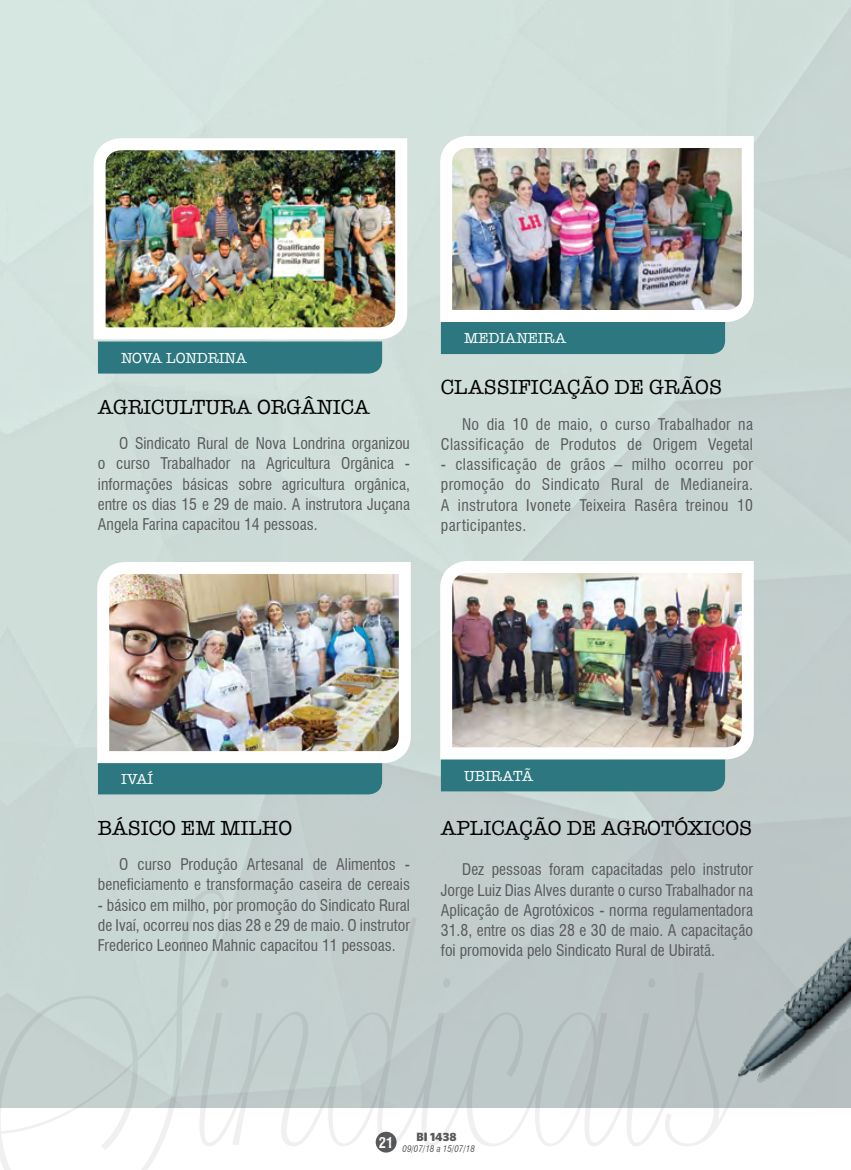
<style>
.page{position:relative;width:851px;height:1170px;background:#fff}
.page>*{position:absolute;margin:0;border:0;box-sizing:border-box;transform-origin:0 0}
.t1{font:21px "American Typewriter";color:#000}
.t2{font:condensed 15.75px/20.2px "Swiss 721 BT";color:#58595b;text-align:justify}
.t3{font:condensed 15.75px/20.2px "Swiss 721 BT";letter-spacing:.02em;color:#58595b;text-align:right}
.t4{font:15px "American Typewriter";color:#fff}
.t5{font:700 condensed 14.4px "Swiss 721 BT";color:#fff}
.t6{font:900 12px "Whitney HTF";color:#58595b}
.t7{font:italic condensed 9px "Swiss 721 BT";color:#58595b}
</style>
<div class="page">
<div style="left:375px;top:1131px;width:21px;height:21px;background:#58595b;border-radius:50%"></div>
<img style="left:693px;top:706px;width:157px;height:402px">
<div style="left:98px;top:345px;width:284px;height:28px;background:#2d7880"></div>
<div style="left:441px;top:328px;width:284px;height:26px;background:#2d7880"></div>
<div style="left:98px;top:769px;width:284px;height:25px;background:#2d7880"></div>
<div style="left:441px;top:765px;width:284px;height:26px;background:#2d7880"></div>
<img style="left:88px;top:132px;width:325px;height:213px">
<img style="left:434px;top:130px;width:325px;height:198px">
<img style="left:91px;top:556px;width:326px;height:213px">
<img style="left:434px;top:555px;width:325px;height:210px">
<p class="t4" style="left:121px;top:346px;width:127px">NOVA LONDRINA</p>
<h1 class="t1" style="left:98px;top:391px;width:273px">AGRICULTURA ORGÂNICA</h1>
<p class="t2" style="left:98px;top:433px;width:313px;text-indent:21px">O Sindicato Rural de Nova Londrina organizou o curso Trabalhador na Agricultura Orgânica - informações básicas sobre agricultura orgânica, entre os dias 15 e 29 de maio. A instrutora Juçana Angela Farina capacitou 14 pessoas.</p>
<p class="t4" style="left:464px;top:327px;width:104px">MEDIANEIRA</p>
<h1 class="t1" style="left:441px;top:371px;width:282px">CLASSIFICAÇÃO DE GRÃOS</h1>
<p class="t3" style="left:441px;top:414px;width:313px">No dia 10 de maio, o curso Trabalhador na<br>Classificação de Produtos de Origem Vegetal</p>
<p class="t2" style="left:441px;top:454px;width:313px">- classificação de grãos – milho ocorreu por promoção do Sindicato Rural de Medianeira.<br>A instrutora Ivonete Teixeira Rasêra treinou 10 participantes.</p>
<p class="t4" style="left:121px;top:767px;width:34px">IVAÍ</p>
<p class="t4" style="left:464px;top:764px;width:71px">UBIRATÃ</p>
<h1 class="t1" style="left:98px;top:811px;width:196px">BÁSICO EM MILHO</h1>
<p class="t2" style="left:98px;top:854px;width:313px;text-align:right">O curso Produção Artesanal de Alimentos - beneficiamento e transformação caseira de cereais</p>
<p class="t2" style="left:98px;top:894px;width:313px">- básico em milho, por promoção do Sindicato Rural de Ivaí, ocorreu nos dias 28 e 29 de maio. O instrutor Frederico Leonneo Mahnic capacitou 11 pessoas.</p>
<h1 class="t1" style="left:441px;top:811px;width:313px">APLICAÇÃO DE AGROTÓXICOS</h1>
<p class="t2" style="left:441px;top:859px;width:313px;text-indent:21px">Dez pessoas foram capacitadas pelo instrutor Jorge Luiz Dias Alves durante o curso Trabalhador na Aplicação de Agrotóxicos - norma regulamentadora 31.8, entre os dias 28 e 30 de maio. A capacitação foi promovida pelo Sindicato Rural de Ubiratã.</p>
<p class="t5" style="left:379px;top:1133px;width:16px">21</p>
<p class="t6" style="left:416px;top:1128px;width:41px">BI 1438</p>
<p class="t7" style="left:402px;top:1143px;width:74px">09/07/18 a 15/07/18</p>
</div>
